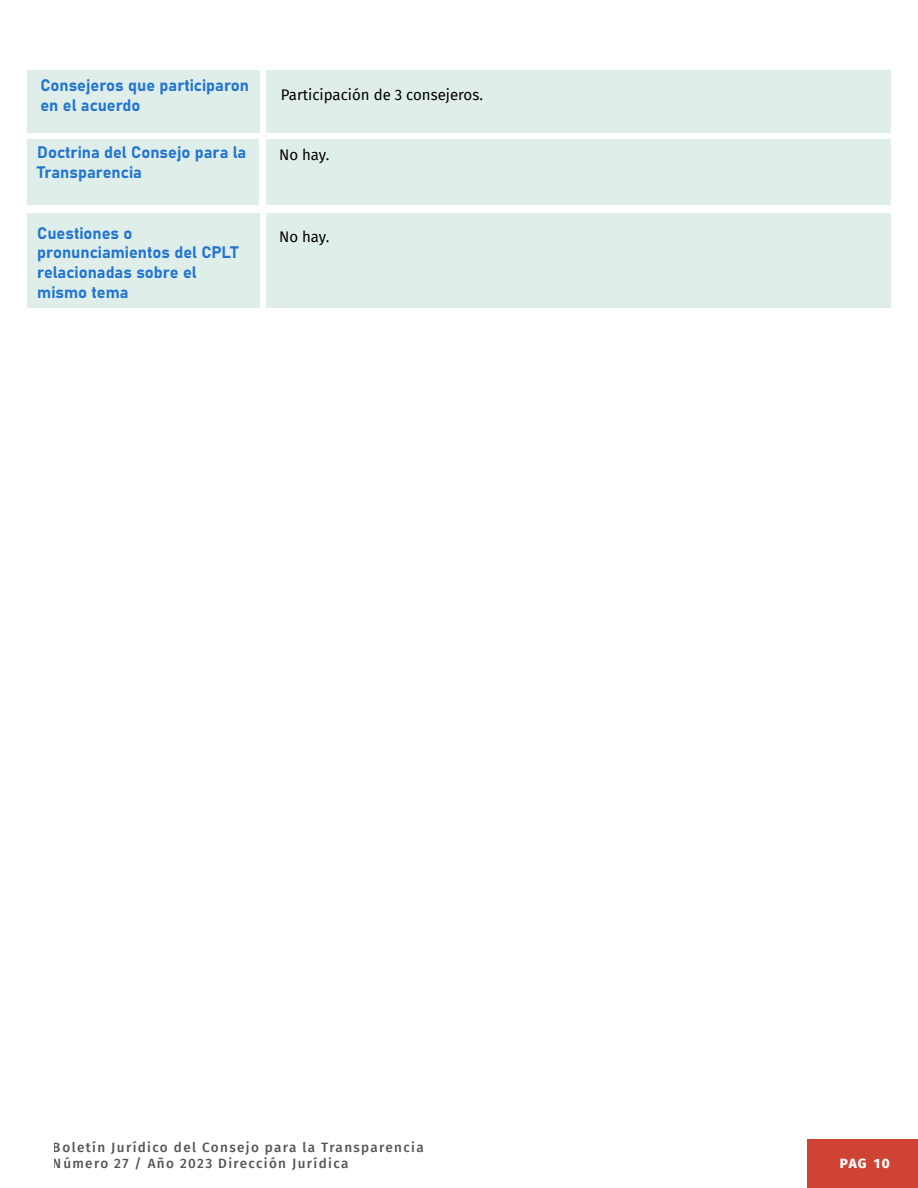
<style>
.page{position:relative;width:918px;height:1188px;background:#fff}
.page>*{position:absolute;margin:0;border:0;box-sizing:border-box;transform-origin:0 0}
.t1{font:16.5px/19.8px "Bahnschrift";color:#2175d1}
.t2{font:15px "Fira Sans";color:#000}
.t3{font:500 13.5px/16.2px "Fira Sans";letter-spacing:.1em;color:#000}
.t4{font:800 13.5px "Fira Sans";color:#fff}
</style>
<div class="page">
<div style="left:807px;top:1140px;width:111px;height:48px;background:#ce4333"></div>
<div style="left:27px;top:71px;width:232px;height:62px;background:#e0eeea"></div>
<div style="left:267px;top:71px;width:624px;height:62px;background:#e0eeea"></div>
<div style="left:27px;top:140px;width:231px;height:65px;background:#e0eeea"></div>
<div style="left:267px;top:140px;width:624px;height:65px;background:#e0eeea"></div>
<div style="left:27px;top:213px;width:232px;height:94px;background:#e0eeea"></div>
<div style="left:266px;top:213px;width:625px;height:94px;background:#e0eeea"></div>
<p class="t1" style="left:40px;top:74px;width:210px">Consejeros que participaron en el acuerdo</p>
<p class="t1" style="left:37px;top:141px;width:211px">Doctrina del Consejo para la<br>Transparencia</p>
<p class="t1" style="left:37px;top:222px;width:203px">Cuestiones o pronunciamientos del CPLT relacionadas sobre el mismo tema</p>
<p class="t2" style="left:281px;top:83px;width:203px">Participación de 3 consejeros.</p>
<p class="t2" style="left:279px;top:143px;width:52px">No hay.</p>
<p class="t2" style="left:279px;top:225px;width:52px">No hay.</p>
<p class="t3" style="left:53px;top:1139px;width:372px">Boletín Jurídico del Consejo para la Transparencia<br>Número 27 / Año 2023 Dirección Jurídica</p>
<p class="t4" style="left:840px;top:1151px;width:51px">PAG 10</p>
</div>
